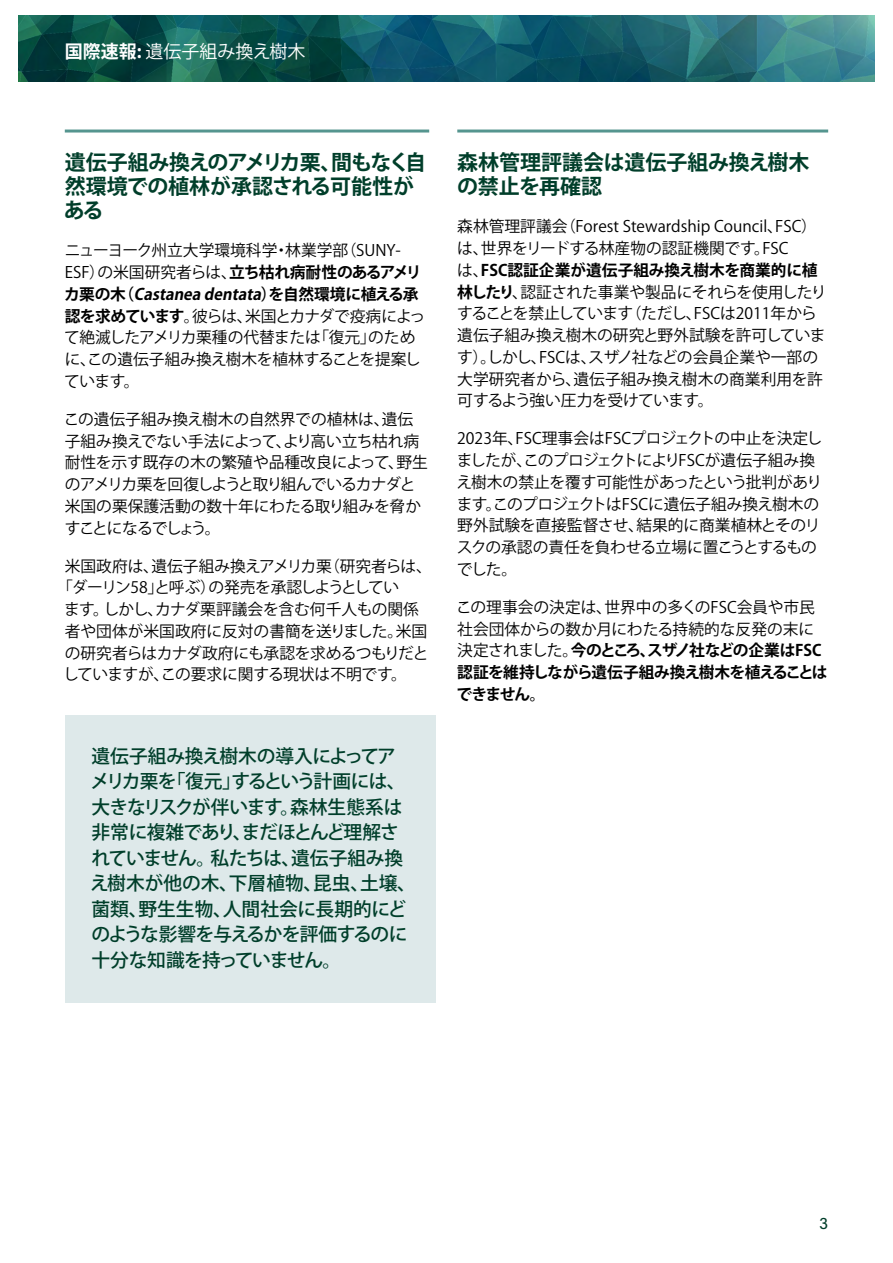
<style>
.page{position:relative;width:893px;height:1263px;background:#fff}
.page>*{position:absolute;margin:0;border:0;box-sizing:border-box;transform-origin:0 0}
.t1{font:700 21px/24px "Koz Go Pr 6 N";letter-spacing:-.04em;color:#003e2a}
.t2{font:700 21px/24px "Koz Go Pr 6 N";letter-spacing:-.01em;color:#003e2a}
.t3{font:500 18.75px/25.5px "Koz Go Pr 6 N";letter-spacing:-.03em;color:#003e2a}
.t4{font:18px "Koz Go Pr 6 N";color:#fff}
.t5{font:16.5px "Acumin Variable Concept";color:#003e2a}
.t6{font:15.75px/21.8px "Koz Go Pr 6 N";color:#000}
.t7{font:15.75px "Koz Go Pr 6 N";letter-spacing:-.04em;color:#000}
.t8{font:15.75px "Koz Go Pr 6 N";letter-spacing:-.03em;color:#000}
.s1{font-weight:700}
.s2{font-weight:700;font-style:italic}
</style>
<div class="page">
<img style="left:19px;top:16px;width:855px;height:65px">
<div style="left:65px;top:716px;width:371px;height:287px;background:#dee9ea"></div>
<hr style="left:65px;top:130px;width:364px;height:3px;background:#55958f">
<hr style="left:457px;top:130px;width:371px;height:3px;background:#55958f">
<p class="t4" style="left:65px;top:42px;width:242px"><span class="s1">国際速報:</span> 遺伝子組み換え樹木</p>
<h1 class="t1" style="left:64px;top:151px;width:364px">遺伝子組み換えのアメリカ栗、間もなく自然環境での植林が承認される可能性がある</h1>
<p class="t6" style="left:64px;top:240px;width:363px">ニューヨーク州立大学環境科学・林業学部（SUNY-<br>ESF）の米国研究者らは、<span class="s1">立ち枯れ病耐性のあるアメリカ栗の木（</span><span class="s2">Castaneadentata</span><span class="s1">）を自然環境に植える承認を求めています</span>。彼らは、米国とカナダで疫病によって絶滅したアメリカ栗種の代替または「復元」のために、この遺伝子組み換え樹木を植林することを提案しています。</p>
<p class="t6" style="left:64px;top:408px;width:366px">この遺伝子組み換え樹木の自然界での植林は、遺伝子組み換えでない手法によって、より高い立ち枯れ病耐性を示す既存の木の繁殖や品種改良によって、野生のアメリカ栗を回復しようと取り組んでいるカナダと米国の栗保護活動の数十年にわたる取り組みを脅かすことになるでしょう。</p>
<p class="t6" style="left:65px;top:555px;width:368px">米国政府は、遺伝子組み換えアメリカ栗（研究者らは、</p>
<p class="t7" style="left:57px;top:579px;width:343px">「ダーリン58」と呼ぶ）の発売を承認しようとしてい</p>
<p class="t6" style="left:64px;top:599px;width:356px">ます。しかし、カナダ栗評議会を含む何千人もの関係</p>
<p class="t6" style="left:65px;top:620px;width:364px">者や団体が米国政府に反対の書簡を送りました。米国</p>
<p class="t8" style="left:65px;top:644px;width:365px">の研究者らはカナダ政府にも承認を求めるつもりだと</p>
<p class="t6" style="left:63px;top:664px;width:345px">していますが、この要求に関する現状は不明です。</p>
<p class="t3" style="left:90px;top:744px;width:327px">遺伝子組み換え樹木の導入によってアメリカ栗を「復元」するという計画には、大きなリスクが伴います。森林生態系は非常に複雑であり、まだほとんど理解されていません。私たちは、遺伝子組み換え樹木が他の木、下層植物、昆虫、土壌、菌類、野生生物、人間社会に長期的にどのような影響を与えるかを評価するのに十分な知識を持っていません。</p>
<h1 class="t2" style="left:457px;top:151px;width:354px">森林管理評議会は遺伝子組み換え樹木の禁止を再確認</h1>
<p class="t6" style="left:457px;top:216px;width:371px">森林管理評議会（Forest Stewardship Council、FSC）は、世界をリードする林産物の認証機関です。FSC<br>は、<span class="s1">FSC認証企業が遺伝子組み換え樹木を商業的に植林したり</span>、認証された事業や製品にそれらを使用したりすることを禁止しています（ただし、FSCは2011年から遺伝子組み換え樹木の研究と野外試験を許可しています）。しかし、FSCは、スザノ社などの会員企業や一部の大学研究者から、遺伝子組み換え樹木の商業利用を許可するよう強い圧力を受けています。</p>
<p class="t6" style="left:456px;top:428px;width:367px">2023年、FSC理事会はFSCプロジェクトの中止を決定しましたが、このプロジェクトによりFSCが遺伝子組み換え樹木の禁止を覆す可能性があったという批判があります。このプロジェクトはFSCに遺伝子組み換え樹木の野外試験を直接監督させ、結果的に商業植林とそのリスクの承認の責任を負わせる立場に置こうとするものでした。</p>
<p class="t6" style="left:456px;top:596px;width:373px">この理事会の決定は、世界中の多くのFSC会員や市民社会団体からの数か月にわたる持続的な反発の末に決定されました。<span class="s1">今のところ、スザノ社などの企業はFSC認証を維持しながら遺伝子組み換え樹木を植えることはできません。</span></p>
<p class="t5" style="left:820px;top:1212px;width:10px">3</p>
</div>
